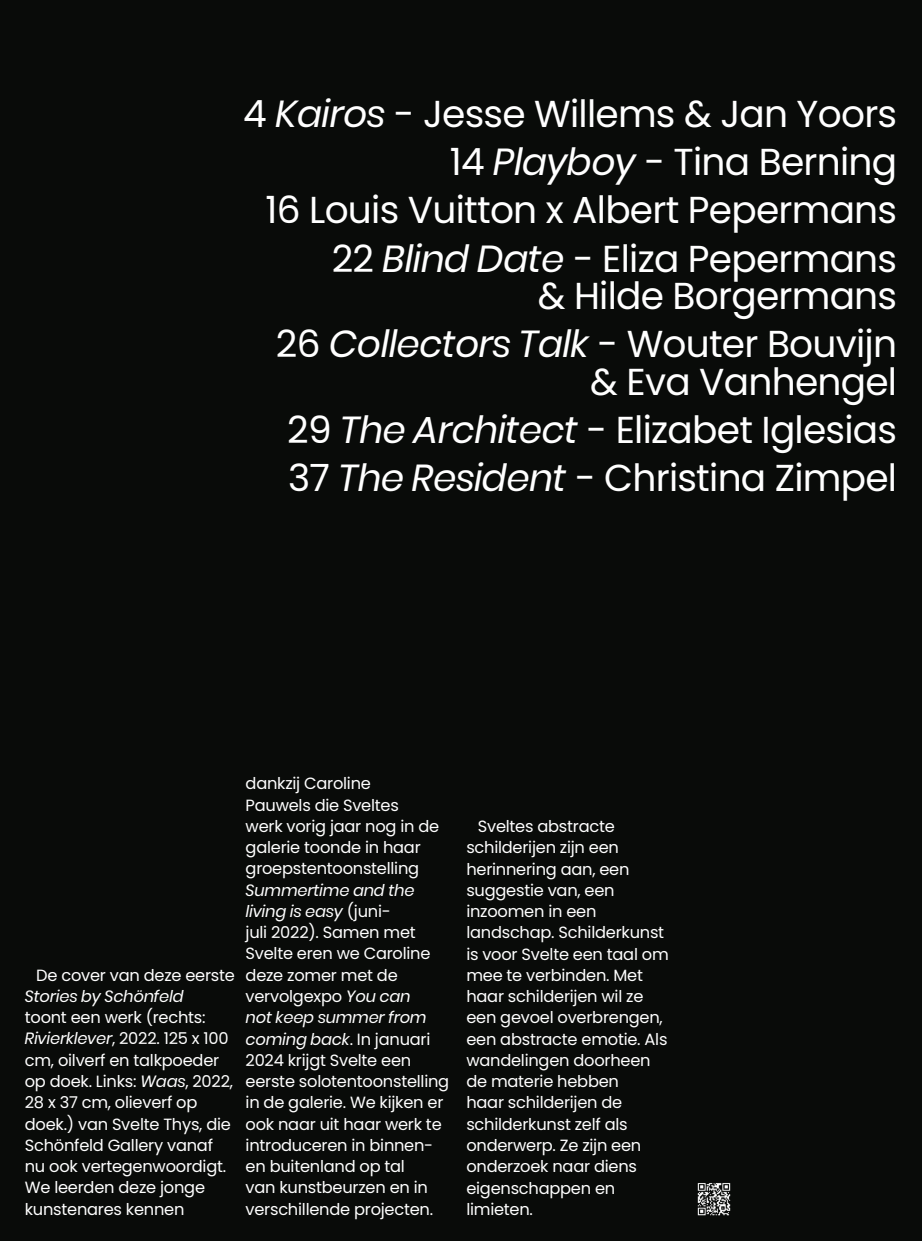
<style>
.page{position:relative;width:922px;height:1241px;background:#fff}
.page>*{position:absolute;margin:0;border:0;box-sizing:border-box;transform-origin:0 0}
.t1{font:37.5px/48.1px "Poppins";letter-spacing:-.02em;color:#fff;text-align:right}
.t2{font:16.25px/21.2px "Poppins";letter-spacing:-.015em;color:#fff}
.t3{font:italic 16.25px "Poppins";letter-spacing:-.015em;color:#fff}
.s1{font-style:italic}
</style>
<div class="page">
<div style="left:0;top:0;width:921px;height:1240px;background:#090b09"></div>
<img style="left:697px;top:1183px;width:34px;height:33px">
<h1 class="t1" style="left:243px;top:90px;width:655px">4 <span class="s1">Kairos</span> - Jesse Willems &amp; Jan Yoors<br>14 <span class="s1">Playboy</span> - Tina Berning<br>16 Louis Vuitton x Albert Pepermans<br>22 <span class="s1">Blind Date</span> - Eliza Pepermans</h1>
<h1 class="t1" style="left:276px;top:272px;width:622px">&amp; Hilde Borgermans<br>26 <span class="s1">Collectors Talk</span> - Wouter Bouvijn</h1>
<h1 class="t1" style="left:287px;top:357px;width:611px;text-align:justify;text-indent:303px">&amp; Eva Vanhengel 29 <span class="s1">The Architect</span> - Elizabet Iglesias 37 <span class="s1">The Resident</span> - Christina Zimpel</h1>
<p class="t2" style="left:36px;top:964px;width:200px">De cover van deze eerste</p>
<p class="t3" style="left:25px;top:986px;width:160px">Stories by Schönfeld</p>
<p class="t2" style="left:25px;top:1006px;width:210px">toont een werk (rechts:<br><span class="s1">Rivierklever</span>, 2022. 125 x 100 cm, oilverf en talkpoeder op doek. Links: <span class="s1">Waas</span>, 2022,<br>28 x 37 cm, olieverf op doek.) van Svelte Thys, die<br>Schönfeld Gallery vanaf nu ook vertegenwoordigt.<br>We leerden deze jonge kunstenares kennen</p>
<p class="t2" style="left:245px;top:773px;width:195px">dankzij Caroline<br>Pauwels die Sveltes werk vorig jaar nog in de galerie toonde in haar groepstentoonstelling</p>
<p class="t2" style="left:245px;top:879px;width:205px"><span class="s1">Summertime and the living is easy</span> (juni-<br>juli 2022). Samen met<br>Svelte eren we Caroline deze zomer met de vervolgexpo <span class="s1">You can<br>not keep summer from coming back</span>. In januari<br>2024 krijgt Svelte een eerste solotentoonstelling in de galerie. We kijken er ook naar uit haar werk te introduceren in binnen&shy;en buitenland op tal<br>van kunstbeurzen en in verschillende projecten.</p>
<p class="t2" style="left:466px;top:815px;width:204px;text-indent:11px">Sveltes abstracte schilderijen zijn een herinnering aan, een suggestie van, een inzoomen in een landschap. Schilderkunst is voor Svelte een taal om mee te verbinden. Met haar schilderijen wil ze een gevoel overbrengen, een abstracte emotie. Als wandelingen doorheen de materie hebben<br>haar schilderijen de schilderkunst zelf als onderwerp. Ze zijn een onderzoek naar diens eigenschappen en limieten.</p>
</div>
